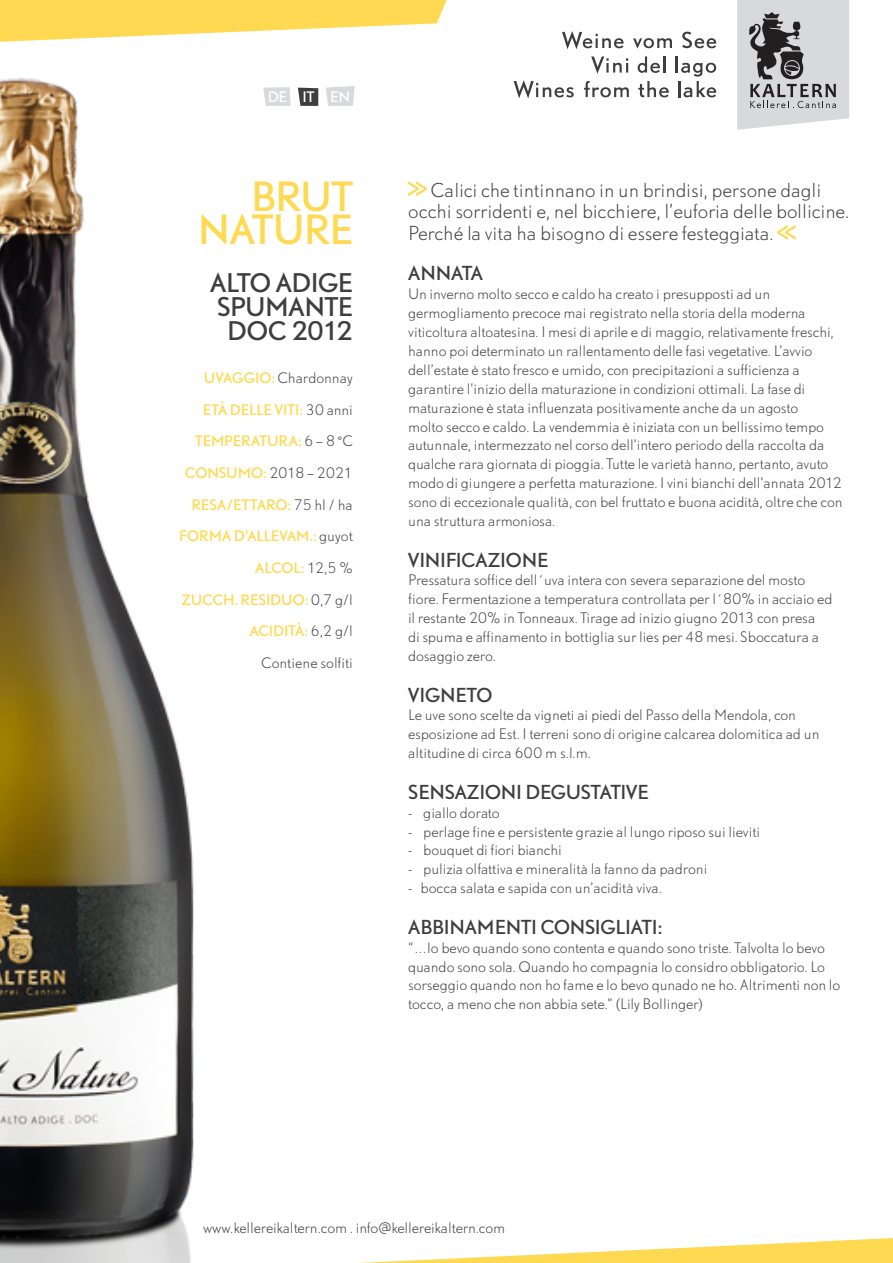
<style>
.page{position:relative;width:893px;height:1263px;background:#fff}
.page>*{position:absolute;margin:0;border:0;box-sizing:border-box;transform-origin:0 0}
.Lage{font:37.5px "DTL Nobel T";letter-spacing:-.02em;color:#fed951}
.Lage-2{font:24px "DTL Nobel T";letter-spacing:-.015em;color:#3e3e3f}
.INTRO{font:300 18px/21.6px "DTL Nobel T";letter-spacing:-.01em;color:#3e3e3f}
.Untertitel_Text{font:18px "DTL Nobel T";letter-spacing:-.01em;color:#3e3e3f}
.Text{font:300 13.5px/18.9px "DTL Nobel T";letter-spacing:-.01em;color:#3e3e3f}
.Kurzinfos{font:13.5px "DTL Nobel T";letter-spacing:-.005em;color:#fed951}
.Kurzinfos-2{font:300 13.5px "DTL Nobel T";letter-spacing:-.005em;color:#3e3e3f}
.Kurzinfos-3{font:300 13.5px "DTL Nobel T";letter-spacing:-.04em;color:#3e3e3f}
.t1{font:13.5px "DTL Nobel T";color:#fff}
.s1{font-weight:400;color:#fed951}
.s2{font-weight:300;color:#3e3e3f}
</style>
<div class="page">
<svg style="left:0;top:0;width:447px;height:42px"></svg>
<svg style="left:359px;top:1238px;width:534px;height:25px"></svg>
<svg style="left:263px;top:87px;width:28px;height:19px"></svg>
<svg style="left:298px;top:88px;width:20px;height:18px"></svg>
<svg style="left:325px;top:86px;width:30px;height:20px"></svg>
<svg style="left:562px;top:31px;width:62px;height:18px"></svg>
<svg style="left:633px;top:38px;width:39px;height:11px"></svg>
<svg style="left:682px;top:32px;width:34px;height:16px"></svg>
<svg style="left:591px;top:56px;width:37px;height:18px"></svg>
<svg style="left:638px;top:56px;width:27px;height:17px"></svg>
<svg style="left:514px;top:80px;width:60px;height:18px"></svg>
<svg style="left:584px;top:81px;width:45px;height:16px"></svg>
<svg style="left:638px;top:81px;width:31px;height:16px"></svg>
<svg style="left:676px;top:56px;width:40px;height:41px"></svg>
<svg style="left:737px;top:0;width:112px;height:130px;background:#babbbc"></svg>
<img style="left:0;top:78px;width:194px;height:1185px">
<svg style="left:408px;top:181px;width:19px;height:15px"></svg>
<svg style="left:777px;top:225px;width:19px;height:15px"></svg>
<p class="t1" style="left:268px;top:87px;width:84px">DE IT EN</p>
<p class="Lage" style="left:251px;top:170px;width:103px">BRUT</p>
<p class="Lage" style="left:198px;top:204px;width:156px">NATURE</p>
<p class="Lage-2" style="left:210px;top:266px;width:144px">ALTO ADIGE</p>
<p class="Lage-2" style="left:217px;top:290px;width:137px">SPUMANTE</p>
<p class="Lage-2" style="left:227px;top:314px;width:127px">DOC 2012</p>
<p class="Kurzinfos-2" style="left:204px;top:369px;width:150px"><span class="s1">UVAGGIO:</span> Chardonnay</p>
<p class="Kurzinfos" style="left:203px;top:400px;width:152px">ETÀ DELLE VITI: <span class="s2">30 anni</span></p>
<p class="Kurzinfos" style="left:195px;top:432px;width:159px">TEMPERATURA: <span class="s2">6 – 8 °C</span></p>
<p class="Kurzinfos-3" style="left:185px;top:464px;width:169px"><span class="s1">CONSUMO:</span> 2018 – 2021</p>
<p class="Kurzinfos" style="left:191px;top:495px;width:163px">RESA/ETTARO: <span class="s2">75 hl / ha</span></p>
<p class="Kurzinfos" style="left:179px;top:527px;width:175px">FORMA D’ALLEVAM.: <span class="s2">guyot</span></p>
<p class="Kurzinfos" style="left:255px;top:558px;width:99px">ALCOL: <span class="s2">12,5 %</span></p>
<p class="Kurzinfos" style="left:182px;top:590px;width:173px">ZUCCH. RESIDUO: <span class="s2">0,7 g/l</span></p>
<p class="Kurzinfos" style="left:250px;top:622px;width:105px">ACIDITÀ: <span class="s2">6,2 g/l</span></p>
<p class="Kurzinfos-2" style="left:261px;top:654px;width:93px">Contiene solfiti</p>
<p class="INTRO" style="left:408px;top:179px;width:443px;text-indent:22px">Calici che tintinnano in un brindisi, persone dagli occhi sorridenti e, nel bicchiere, l’euforia delle bollicine.<br>Perché la vita ha bisogno di essere festeggiata.</p>
<p class="Untertitel_Text" style="left:408px;top:261px;width:76px">ANNATA</p>
<p class="Text" style="left:408px;top:284px;width:364px">Un inverno molto secco e caldo ha creato i presupposti ad un</p>
<p class="Text" style="left:408px;top:303px;width:399px">germogliamento precoce mai registrato nella storia della moderna</p>
<p class="Text" style="left:408px;top:322px;width:427px">viticoltura altoatesina. I mesi di aprile e di maggio, relativamente freschi,</p>
<p class="Text" style="left:408px;top:341px;width:406px">hanno poi determinato un rallentamento delle fasi vegetative. L’avvio</p>
<p class="Text" style="left:408px;top:360px;width:393px">dell’estate è stato fresco e umido, con precipitazioni a sufficienza a</p>
<p class="Text" style="left:408px;top:379px;width:398px">garantire l’inizio della maturazione in condizioni ottimali. La fase di</p>
<p class="Text" style="left:408px;top:398px;width:392px">maturazione è stata influenzata positivamente anche da un agosto</p>
<p class="Text" style="left:408px;top:417px;width:417px">molto secco e caldo. La vendemmia è iniziata con un bellissimo tempo</p>
<p class="Text" style="left:408px;top:436px;width:418px">autunnale, intermezzato nel corso dell’intero periodo della raccolta da</p>
<p class="Text" style="left:408px;top:454px;width:422px">qualche rara giornata di pioggia. Tutte le varietà hanno, pertanto, avuto</p>
<p class="Text" style="left:408px;top:473px;width:435px">modo di giungere a perfetta maturazione. I vini bianchi dell’annata 2012</p>
<p class="Text" style="left:408px;top:492px;width:436px">sono di eccezionale qualità, con bel fruttato e buona acidità, oltre che con</p>
<p class="Text" style="left:408px;top:511px;width:149px">una struttura armoniosa.</p>
<p class="Untertitel_Text" style="left:408px;top:547px;width:142px">VINIFICAZIONE</p>
<p class="Text" style="left:408px;top:571px;width:426px">Pressatura soffice dell´uva intera con severa separazione del mosto fiore. Fermentazione a temperatura controllata per l´80% in acciaio ed il restante 20% in Tonneaux. Tirage ad inizio giugno 2013 con presa<br>di spuma e affinamento in bottiglia sur lies per 48 mesi. Sboccatura a dosaggio zero.</p>
<p class="Untertitel_Text" style="left:408px;top:682px;width:86px">VIGNETO</p>
<p class="Text" style="left:408px;top:706px;width:413px">Le uve sono scelte da vigneti ai piedi del Passo della Mendola, con esposizione ad Est. I terreni sono di origine calcarea dolomitica ad un altitudine di circa 600 m s.l.m.</p>
<p class="Untertitel_Text" style="left:408px;top:779px;width:242px">SENSAZIONI DEGUSTATIVE</p>
<p class="Text" style="left:408px;top:803px;width:93px">- giallo dorato</p>
<p class="Text" style="left:408px;top:822px;width:354px">- perlage fine e persistente grazie al lungo riposo sui lieviti</p>
<p class="Text" style="left:408px;top:841px;width:155px">- bouquet di fiori bianchi</p>
<p class="Text" style="left:408px;top:859px;width:301px">- pulizia olfattiva e mineralità la fanno da padroni</p>
<p class="Text" style="left:408px;top:878px;width:255px">- bocca salata e sapida con un’acidità viva.</p>
<p class="Untertitel_Text" style="left:408px;top:914px;width:255px">ABBINAMENTI CONSIGLIATI:</p>
<p class="Text" style="left:408px;top:938px;width:434px">“…lo bevo quando sono contenta e quando sono triste. Talvolta lo bevo quando sono sola. Quando ho compagnia lo considro obbligatorio. Lo sorseggio quando non ho fame e lo bevo qunado ne ho. Altrimenti non lo tocco, a meno che non abbia sete.” (Lily Bollinger)</p>
<p class="Text" style="left:203px;top:1218px;width:304px">www.kellereikaltern.com . info@kellereikaltern.com</p>
</div>
